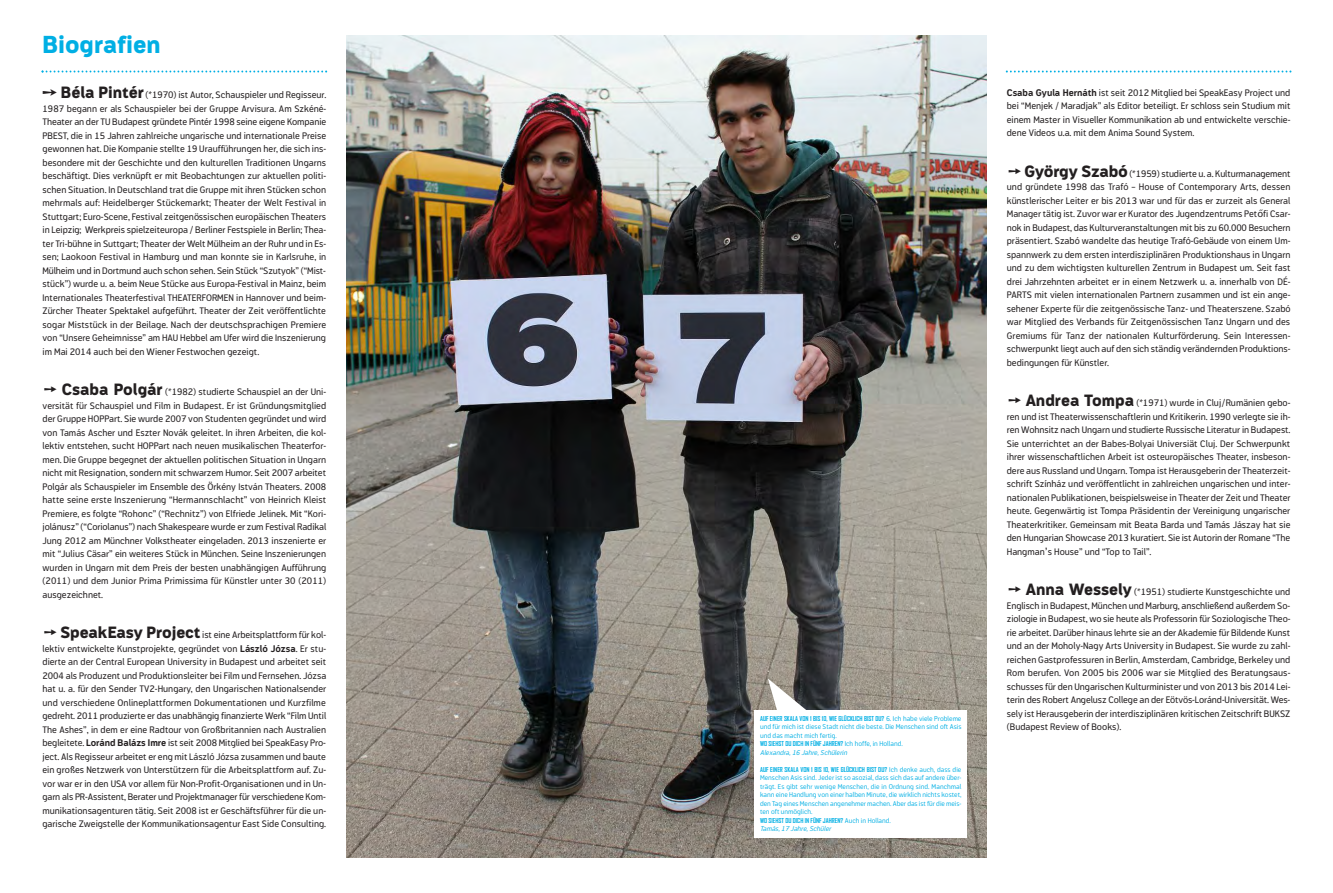
<style>
.page{position:relative;width:1333px;height:893px;background:#fff}
.page>*{position:absolute;margin:0;border:0;box-sizing:border-box;transform-origin:0 0}
.t1{font:800 24px "Modus";color:#00afe4}
.t2{font:9.5px/13.5px "Modus";color:#231f20;text-align:justify}
.t3{font:300 7px/8.5px "Modus";color:#00afe4}
.t4{font:italic 300 7px "Modus";color:#00afe4}
.t5{font:700 6.5px "Agency FB";color:#00afe4}
.s1{font-weight:800;font-size:16px}
.s2{font-family:"MS Gothic";font-size:16px}
.s3{font-weight:700}
.s4{font-family:"Modus";font-weight:300;font-size:7px}
.s5{font-family:"Lucida Grande"}
</style>
<div class="page">
<img style="left:346px;top:35px;width:640px;height:822px">
<svg style="left:42px;top:71px;width:285px;height:2px"></svg>
<svg style="left:1005px;top:71px;width:286px;height:2px"></svg>
<div style="left:754px;top:710px;width:213px;height:128px;background:#fff"></div>
<svg style="left:768px;top:678px;width:38px;height:32px"></svg>
<h1 class="t1" style="left:43px;top:36px;width:120px">Biografien</h1>
<p class="t2" style="left:43px;top:89px;width:285px">➙ <span class="s1">Béla Pintér</span> (*1970) ist Autor, Schauspieler und Regisseur.<br>1987 begann er als Schauspieler bei der Gruppe Arvisura. Am Szkéné-Theater an der TU Budapest gründete Pintér 1998 seine eigene Kompanie PBEST, die in 15 Jahren zahlreiche ungarische und internationale Preise gewonnen hat. Die Kompanie stellte 19 Uraufführungen her, die sich ins&shy;besondere mit der Geschichte und den kulturellen Traditionen Ungarns beschäftigt. Dies verknüpft er mit Beobachtungen zur aktuellen politi&shy;schen Situation. In Deutschland trat die Gruppe mit ihren Stücken schon mehrmals auf: Heidelberger Stückemarkt; Theater der Welt Festival in Stuttgart; Euro-Scene, Festival zeitgenössischen europäischen Theaters in Leipzig; Werkpreis spielzeiteuropa / Berliner Festspiele in Berlin; Thea&shy;ter Tri-bühne in Suttgart; Theater der Welt Mülheim an der Ruhr und in Es&shy;sen; Laokoon Festival in Hamburg und man konnte sie in Karlsruhe, in Mülheim und in Dortmund auch schon sehen. Sein Stück “Szutyok” (“Mist&shy;stück”) wurde u. a. beim Neue Stücke aus Europa-Festival in Mainz, beim Internationales Theaterfestival THEATERFORMEN in Hannover und beim-Zürcher Theater Spektakel aufgeführt. Theater der Zeit veröffentlichte sogar Miststück in der Beilage. Nach der deutschsprachigen Premiere von “Unsere Geheimnisse” am HAU Hebbel am Ufer wird die Inszenierung im Mai 2014 auch bei den Wiener Festwochen gezeigt.</p>
<p class="t2" style="left:43px;top:386px;width:285px"><span class="s2">➙</span> <span class="s1">Csaba Polgár</span> (*1982) studierte Schauspiel an der Uni&shy;versität für Schauspiel und Film in Budapest. Er ist Gründungsmitglied der Gruppe HOPPart. Sie wurde 2007 von Studenten gegründet und wird von Tamás Ascher und Eszter Novák geleitet. In ihren Arbeiten, die kol&shy;lektiv entstehen, sucht HOPPart nach neuen musikalischen Theaterfor&shy;men. Die Gruppe begegnet der aktuellen politischen Situation in Ungarn nicht mit Resignation, sondern mit schwarzem Humor. Seit 2007 arbeitet Polgár als Schauspieler im Ensemble des Örkény István Theaters. 2008 hatte seine erste Inszenierung “Hermannschlacht” von Heinrich Kleist Premiere, es folgte “Rohonc” (“Rechnitz”) von Elfriede Jelinek. Mit “Kori&shy;jolánusz” (“Coriolanus”) nach Shakespeare wurde er zum Festival Radikal Jung 2012 am Münchner Volkstheater eingeladen. 2013 inszenierte er mit “Julius Cäsar” ein weiteres Stück in München. Seine Inszenierungen wurden in Ungarn mit dem Preis der besten unabhängigen Aufführung (2011) und dem Junior Prima Primissima für Künstler unter 30 (2011) ausgezeichnet.</p>
<p class="t2" style="left:42px;top:629px;width:285px"><span class="s2">➙</span><span class="s1">SpeakEasy Project</span> ist eine Arbeitsplattform für kol&shy;lektiv entwickelte Kunstprojekte, gegründet von <span class="s3">László Józsa</span>. Er stu&shy;dierte an der Central European University in Budapest und arbeitet seit 2004 als Produzent und Produktionsleiter bei Film und Fernsehen. Józsa hat u. a. für den Sender TV2-Hungary, den Ungarischen Nationalsender und verschiedene Onlineplattformen Dokumentationen und Kurzfilme gedreht. 2011 produzierte er das unabhängig finanzierte Werk “Film Until The Ashes”, in dem er eine Radtour von Großbritannien nach Australien begleitete. <span class="s3">Loránd Balázs Imre</span> ist seit 2008 Mitglied bei SpeakEasy Pro&shy;ject. Als Regisseur arbeitet er eng mit László Józsa zusammen und baute ein großes Netzwerk von Unterstützern für die Arbeitsplattform auf. Zu&shy;vor war er in den USA vor allem für Non-Profit-Organisationen und in Un&shy;garn als PR-Assistent, Berater und Projektmanager für verschiedene Kom&shy;munikationsagenturen tätig. Seit 2008 ist er Geschäftsführer für die un&shy;garische Zweigstelle der Kommunikationsagentur East Side Consulting.</p>
<p class="t5" style="left:760px;top:715px;width:203px">AUF EINER SKALA VON 1 BIS 10, WIE GLÜCKLICH BIST DU? <span class="s4">6. Ich habe viele Probleme</span></p>
<p class="t3" style="left:760px;top:723px;width:203px">und für mich ist diese Stadt nicht die beste. Die Menschen sind oft Asis und das macht mich fertig.</p>
<p class="t5" style="left:760px;top:740px;width:144px">WO SIEHST DU DICH IN FÜNF JAHREN? <span class="s4">Ich hoffe, in Holland.</span></p>
<p class="t4" style="left:760px;top:750px;width:90px">Alexandra,16 Jahre,Schülerin</p>
<p class="t5" style="left:760px;top:766px;width:203px">AUF EINER SKALA VON 1 BIS 10, WIE GLÜCKLICH BIST DU? <span class="s4">Ich denke auch, dass die</span></p>
<p class="t3" style="left:760px;top:774px;width:203px;text-align:justify">Menschen Asis sind. Jeder ist so asozial, dass sich das auf andere über&shy;trägt. Es gibt sehr wenige Menschen, die in Ordnung sind. Manchmal kann eine Handlung von einer halben Minute, die wirklich nichts kostet, den Tag eines Menschen angenehmer machen. Aber das ist für die meis&shy;ten oft unmöglich.</p>
<p class="t5" style="left:760px;top:817px;width:132px">WO SIEHST DU DICH IN FÜNF JAHREN? <span class="s4">Auch in Holland.</span></p>
<p class="t4" style="left:760px;top:826px;width:74px">Tamás,17 Jahre,Schüler</p>
<p class="t2" style="left:1006px;top:86px;width:285px"><span class="s3">Csaba Gyula Hernáth</span> ist seit 2012 Mitglied bei SpeakEasy Project und bei “Menjek / Maradjak” als Editor beteiligt. Er schloss sein Studium mit einem Master in Visueller Kommunikation ab und entwickelte verschie&shy;dene Videos u.a. mit dem Anima Sound System.</p>
<p class="t2" style="left:1006px;top:167px;width:285px"><span class="s2">➙</span><span class="s1">György Szabó</span> (*1959) studierte u. a. Kulturmanagement und gründete 1998 das Trafó – House of Contemporary Arts, dessen künstlerischer Leiter er bis 2013 war und für das er zurzeit als General Manager tätig ist. Zuvor war er Kurator des Jugendzentrums Pet<span class="s5">ő</span>fi Csar&shy;nok in Budapest, das Kulturveranstaltungen mit bis zu 60.000 Besuchern präsentiert. Szabó wandelte das heutige Trafó-Gebäude von einem Um&shy;spannwerk zu dem ersten interdisziplinären Produktionshaus in Ungarn und zu dem wichtigsten kulturellen Zentrum in Budapest um. Seit fast drei Jahrzehnten arbeitet er in einem Netzwerk u. a. innerhalb von DÉ-PARTS mit vielen internationalen Partnern zusammen und ist ein ange&shy;sehener Experte für die zeitgenössische Tanz- und Theaterszene. Szabó war Mitglied des Verbands für Zeitgenössischen Tanz Ungarn und des Gremiums für Tanz der nationalen Kulturförderung. Sein Interessen&shy;schwerpunkt liegt auch auf den sich ständig verändernden Produktions&shy;bedingungen für Künstler.</p>
<p class="t2" style="left:1006px;top:397px;width:285px"><span class="s2">➙</span> <span class="s1">Andrea Tompa</span> (*1971) wurde in Cluj/Rumänien gebo&shy;ren und ist Theaterwissenschaftlerin und Kritikerin. 1990 verlegte sie ih&shy;ren Wohnsitz nach Ungarn und studierte Russische Literatur in Budapest.<br>Sie unterrichtet an der Babes-Bolyai Universiät Cluj. Der Schwerpunkt ihrer wissenschaftlichen Arbeit ist osteuropäisches Theater, insbeson&shy;dere aus Russland und Ungarn. Tompa ist Herausgeberin der Theaterzeit&shy;schrift Színház und veröffentlicht in zahlreichen ungarischen und inter&shy;nationalen Publikationen, beispielsweise in Theater der Zeit und Theater heute. Gegenwärtig ist Tompa Präsidentin der Vereinigung ungarischer Theaterkritiker. Gemeinsam mit Beata Barda und Tamás Jászay hat sie den Hungarian Showcase 2013 kuratiert. Sie ist Autorin der Romane “The Hangman<span class="s5">’</span>s House” und “Top to Tail”.</p>
<p class="t2" style="left:1006px;top:586px;width:285px"><span class="s2">➙</span> <span class="s1">Anna Wessely</span> (*1951) studierte Kunstgeschichte und Englisch in Budapest, München und Marburg, anschließend außerdem So&shy;ziologie in Budapest, wo sie heute als Professorin für Soziologische Theo&shy;rie arbeitet. Darüber hinaus lehrte sie an der Akademie für Bildende Kunst und an der Moholy-Nagy Arts University in Budapest. Sie wurde zu zahl&shy;reichen Gastprofessuren in Berlin, Amsterdam, Cambridge, Berkeley und Rom berufen. Von 2005 bis 2006 war sie Mitglied des Beratungsaus&shy;schusses für den Ungarischen Kulturminister und von 2013 bis 2014 Lei&shy;terin des Robert Angelusz College an der Eötvös-Loránd-Universität. Wes&shy;sely ist Herausgeberin der interdisziplinären kritischen Zeitschrift BUKSZ (Budapest Review of Books).</p>
</div>
